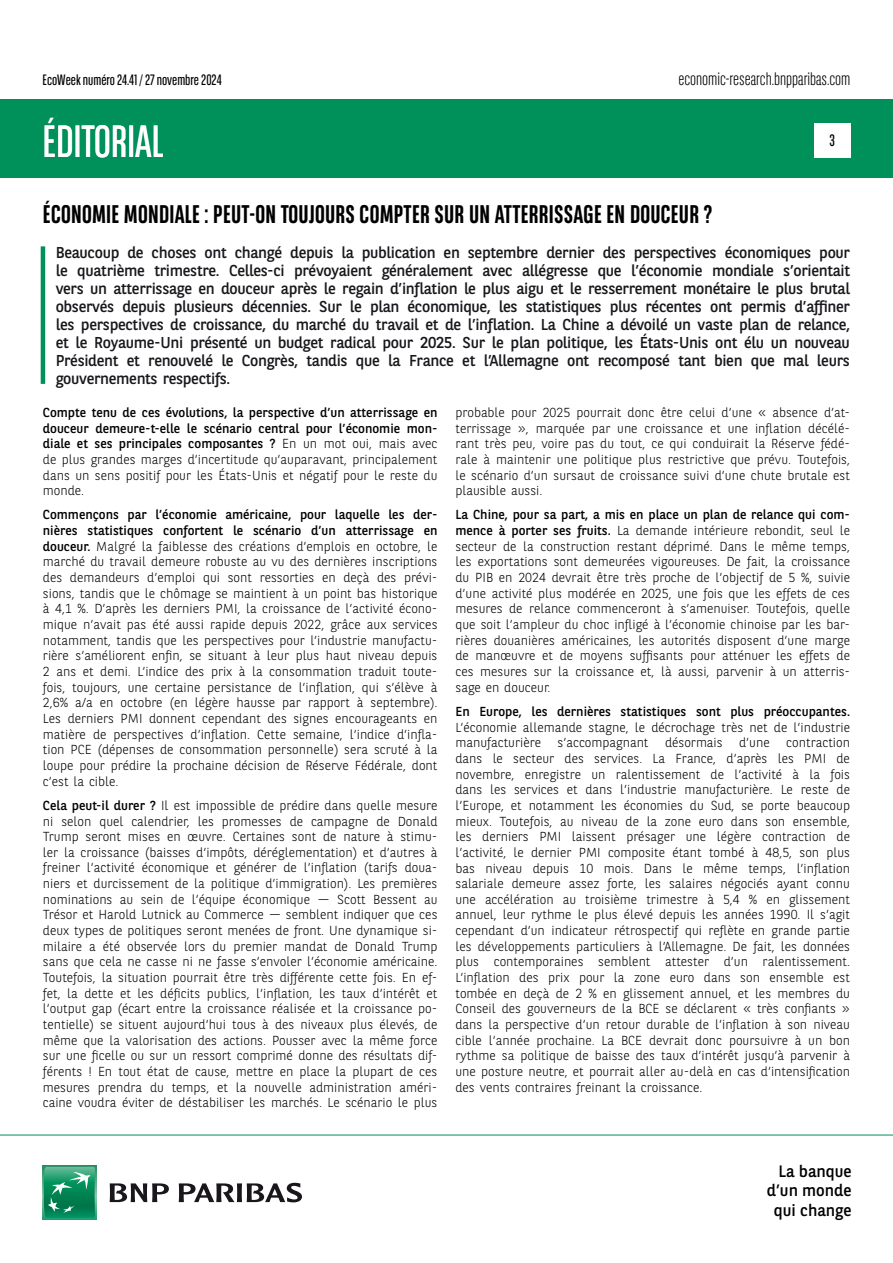
<style>
.page{position:relative;width:893px;height:1263px;background:#fff}
.page>*{position:absolute;margin:0;border:0;box-sizing:border-box;transform-origin:0 0}
.t1{font:45px "BNPP Sans Condensed";color:#fff}
.t2{font:700 25.5px "BNPP Sans Condensed";letter-spacing:.01em;color:#000}
.t3{font:300 18px "BNPP Sans Condensed";color:#000}
.t4{font:16.5px/19.8px "BNPP Sans";color:#000;text-align:right}
.t5{font:16.5px "BNPP Sans Condensed";color:#000}
.t6{font:15.75px/18px "BNPP Sans";letter-spacing:-.02em;color:#1a171c;text-align:justify}
.t7{font:15px "BNPP Sans Condensed";color:#000}
.t8{font:300 13.05px/15.6px "BNPP Sans";color:#000;text-align:justify}
.t9{font:13.05px/15.6px "BNPP Sans";color:#000;text-align:justify}
.s1{font-weight:300}
.s2{font-weight:400}
</style>
<div class="page">
<div style="left:1px;top:99px;width:892px;height:78px;background:#00915b"></div>
<svg style="left:43px;top:1166px;width:53px;height:53px"></svg>
<svg style="left:44px;top:1167px;width:51px;height:51px;background:#26996e"></svg>
<svg style="left:110px;top:1183px;width:59px;height:19px"></svg>
<svg style="left:179px;top:1183px;width:123px;height:19px"></svg>
<hr style="left:0;top:1135px;width:893px;height:1px;background:#00915b">
<div style="left:814px;top:123px;width:36px;height:34px;background:#fff"></div>
<hr style="left:41px;top:246px;width:4px;height:138px;background:#00915b">
<p class="t7" style="left:43px;top:70px;width:181px">EcoWeek numéro 24.41 / 27 novembre 2024</p>
<h3 class="t3" style="left:678px;top:67px;width:174px">economic-research.bnpparibas.com</h3>
<h1 class="t1" style="left:43px;top:113px;width:15px">E</h1>
<h1 class="t1" style="left:43px;top:113px;width:123px">ÉDITORIAL</h1>
<p class="t5" style="left:829px;top:130px;width:7px">3</p>
<h2 class="t2" style="left:43px;top:200px;width:671px">ÉCONOMIE MONDIALE : PEUT-ON TOUJOURS COMPTER SUR UN ATTERRISSAGE EN DOUCEUR ?</h2>
<p class="t6" style="left:56px;top:243px;width:796px">Beaucoup de choses ont changé depuis la publication en septembre dernier des perspectives économiques pour le quatrième trimestre. Celles-ci prévoyaient généralement avec allégresse que l’économie mondiale s’orientait vers un atterrissage en douceur après le regain d’inflation le plus aigu et le resserrement monétaire le plus brutal observés depuis plusieurs décennies. Sur le plan économique, les statistiques plus récentes ont permis d’affiner les perspectives de croissance, du marché du travail et de l’inflation. La Chine a dévoilé un vaste plan de relance, et le Royaume-Uni présenté un budget radical pour 2025. Sur le plan politique, les États-Unis ont élu un nouveau Président et renouvelé le Congrès, tandis que la France et l’Allemagne ont recomposé tant bien que mal leurs gouvernements respectifs.</p>
<p class="t9" style="left:43px;top:404px;width:396px">Compte tenu de ces évolutions, la perspective d’un atterrissage en douceur demeure-t-elle le scénario central pour l’économie mon&shy;diale et ses principales composantes ? <span class="s1">En un mot oui, mais avec de plus grandes marges d’incertitude qu’auparavant, principalement dans un sens positif pour les États-Unis et négatif pour le reste du monde.</span></p>
<p class="t8" style="left:43px;top:506px;width:396px"><span class="s2">Commençons par l’économie américaine, pour laquelle les der&shy;nières statistiques confortent le scénario d’un atterrissage en douceur.</span> Malgré la faiblesse des créations d’emplois en octobre, le marché du travail demeure robuste au vu des dernières inscriptions des demandeurs d’emploi qui sont ressorties en deçà des prévi&shy;sions, tandis que le chômage se maintient à un point bas historique à 4,1 %. D’après les derniers PMI, la croissance de l’activité écono&shy;mique n’avait pas été aussi rapide depuis 2022, grâce aux services notamment, tandis que les perspectives pour l’industrie manufactu&shy;rière s’améliorent enfin, se situant à leur plus haut niveau depuis 2 ans et demi. L’indice des prix à la consommation traduit toute&shy;fois, toujours, une certaine persistance de l’inflation, qui s’élève à 2,6% a/a en octobre (en légère hausse par rapport à septembre).<br>Les derniers PMI donnent cependant des signes encourageants en matière de perspectives d’inflation. Cette semaine, l’indice d’infla&shy;tion PCE (dépenses de consommation personnelle) sera scruté à la loupe pour prédire la prochaine décision de Réserve Fédérale, dont c’est la cible.</p>
<p class="t8" style="left:43px;top:797px;width:396px"><span class="s2">Cela peut-il durer ?</span> Il est impossible de prédire dans quelle mesure ni selon quel calendrier, les promesses de campagne de Donald Trump seront mises en œuvre. Certaines sont de nature à stimu&shy;ler la croissance (baisses d’impôts, déréglementation) et d’autres à freiner l’activité économique et générer de l’inflation (tarifs doua&shy;niers et durcissement de la politique d’immigration). Les premières nominations au sein de l’équipe économique — Scott Bessent au Trésor et Harold Lutnick au Commerce — semblent indiquer que ces deux types de politiques seront menées de front. Une dynamique si&shy;milaire a été observée lors du premier mandat de Donald Trump sans que cela ne casse ni ne fasse s’envoler l’économie américaine.<br>Toutefois, la situation pourrait être très différente cette fois. En ef&shy;fet, la dette et les déficits publics, l’inflation, les taux d’intérêt et l’output gap (écart entre la croissance réalisée et la croissance po&shy;tentielle) se situent aujourd’hui tous à des niveaux plus élevés, de même que la valorisation des actions. Pousser avec la même force sur une ficelle ou sur un ressort comprimé donne des résultats dif&shy;férents ! En tout état de cause, mettre en place la plupart de ces mesures prendra du temps, et la nouvelle administration améri&shy;caine voudra éviter de déstabiliser les marchés. Le scénario le plus</p>
<p class="t8" style="left:455px;top:404px;width:396px">probable pour 2025 pourrait donc être celui d’une « absence d’at&shy;terrissage », marquée par une croissance et une inflation décélé&shy;rant très peu, voire pas du tout, ce qui conduirait la Réserve fédé&shy;rale à maintenir une politique plus restrictive que prévu. Toutefois, le scénario d’un sursaut de croissance suivi d’une chute brutale est plausible aussi.</p>
<p class="t8" style="left:455px;top:506px;width:396px"><span class="s2">La Chine, pour sa part, a mis en place un plan de relance qui com&shy;mence à porter ses fruits.</span> La demande intérieure rebondit, seul le secteur de la construction restant déprimé. Dans le même temps, les exportations sont demeurées vigoureuses. De fait, la croissance du PIB en 2024 devrait être très proche de l’objectif de 5 %, suivie d’une activité plus modérée en 2025, une fois que les effets de ces mesures de relance commenceront à s’amenuiser. Toutefois, quelle que soit l’ampleur du choc infligé à l’économie chinoise par les bar&shy;rières douanières américaines, les autorités disposent d’une marge de manœuvre et de moyens suffisants pour atténuer les effets de ces mesures sur la croissance et, là aussi, parvenir à un atterris&shy;sage en douceur.</p>
<p class="t9" style="left:455px;top:703px;width:396px">En Europe, les dernières statistiques sont plus préoccupantes.</p>
<p class="t8" style="left:455px;top:718px;width:396px">L’économie allemande stagne, le décrochage très net de l’industrie manufacturière</p>
<p class="t8" style="left:557px;top:734px;width:93px">s’accompagnant</p>
<p class="t8" style="left:665px;top:734px;width:59px">désormais</p>
<p class="t8" style="left:739px;top:734px;width:32px">d’une</p>
<p class="t8" style="left:455px;top:734px;width:396px;text-indent:331px">contraction dans le secteur des services. La France, d’après les PMI de novembre, enregistre un ralentissement de l’activité à la fois dans les services et dans l’industrie manufacturière. Le reste de l’Europe, et notamment les économies du Sud, se porte beaucoup mieux. Toutefois, au niveau de la zone euro dans son ensemble, les derniers PMI laissent présager une légère contraction de l’activité, le dernier PMI composite étant tombé à 48,5, son plus bas niveau depuis 10 mois. Dans le même temps, l’inflation salariale demeure assez forte, les salaires négociés ayant connu une accélération au troisième trimestre à 5,4 % en glissement annuel, leur rythme le plus élevé depuis les années 1990. Il s’agit cependant d’un indicateur rétrospectif qui reflète en grande partie les développements particuliers à l’Allemagne. De fait, les données plus contemporaines semblent attester d’un ralentissement.<br>L’inflation des prix pour la zone euro dans son ensemble est tombée en deçà de 2 % en glissement annuel, et les membres du Conseil des gouverneurs de la BCE se déclarent « très confiants » dans la perspective d’un retour durable de l’inflation à son niveau cible l’année prochaine. La BCE devrait donc poursuivre à un bon rythme sa politique de baisse des taux d’intérêt jusqu’à parvenir à une posture neutre, et pourrait aller au-delà en cas d’intensification des vents contraires freinant la croissance.</p>
<p class="t4" style="left:767px;top:1160px;width:86px">La banque d’un monde qui change</p>
</div>
